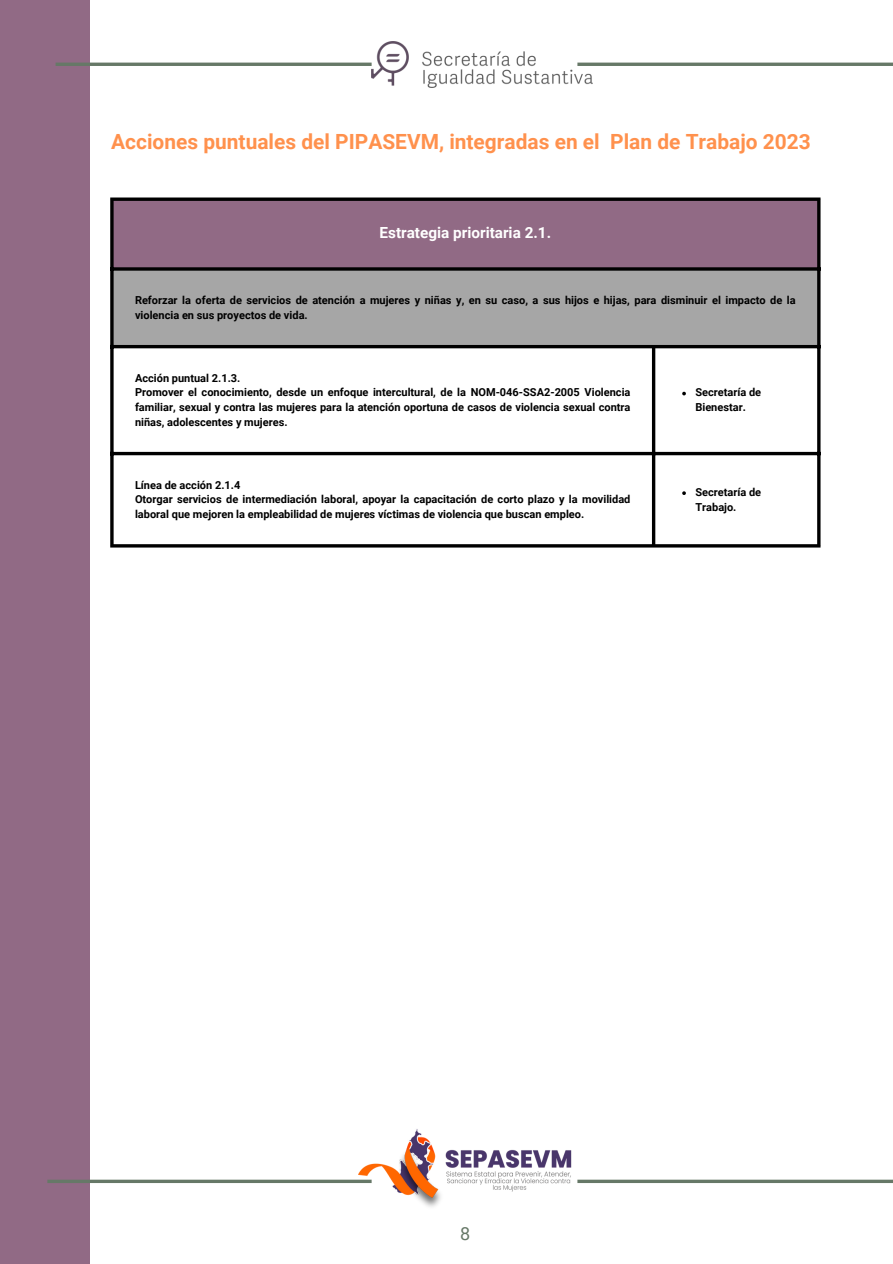
<style>
.page{position:relative;width:893px;height:1264px;background:#fff}
.page>*{position:absolute;margin:0;border:0;box-sizing:border-box;transform-origin:0 0}
.t1{font:700 20.85px "Roboto";color:#ff914d}
.t2{font:18px "Roboto";color:#667867}
.t3{font:700 15.3px "Roboto";color:#fff}
.t4{font:700 10.95px/14.7px "Roboto";color:#000}
</style>
<div class="page">
<div style="left:0;top:0;width:89px;height:1263px;background:#916a85"></div>
<hr style="left:577px;top:1179px;width:315px;height:3px;background:#667867">
<hr style="left:577px;top:63px;width:315px;height:3px;background:#667867">
<hr style="left:56px;top:63px;width:315px;height:3px;background:#667867">
<hr style="left:47px;top:1179px;width:324px;height:3px;background:#667867">
<img style="left:358px;top:1129px;width:214px;height:78px">
<div style="left:112px;top:199px;width:707px;height:70px;background:#916a85"></div>
<div style="left:112px;top:269px;width:707px;height:78px;background:#a6a6a6"></div>
<svg style="left:682px;top:491px;width:3px;height:4px"></svg>
<svg style="left:110px;top:201px;width:4px;height:343px"></svg>
<hr style="left:652px;top:348px;width:3px;height:196px;background:#000">
<hr style="left:817px;top:201px;width:3px;height:343px;background:#000">
<svg style="left:110px;top:197px;width:710px;height:4px;background:#242324"></svg>
<svg style="left:110px;top:267px;width:707px;height:4px;background:#171517"></svg>
<hr style="left:110px;top:345px;width:710px;height:3px;background:#000">
<hr style="left:110px;top:452px;width:710px;height:3px;background:#000">
<hr style="left:110px;top:544px;width:710px;height:3px;background:#000">
<img style="left:371px;top:41px;width:221px;height:46px">
<p class="t1" style="left:111px;top:130px;width:701px">Acciones puntuales del PIPASEVM, integradas en el Plan de Trabajo 2023</p>
<h1 class="t3" style="left:379px;top:224px;width:173px">Estrategia prioritaria 2.1.</h1>
<p class="t4" style="left:135px;top:293px;width:662px">Reforzar la oferta de servicios de atención a mujeres y niñas y, en su caso, a sus hijos e hijas, para disminuir el impacto de la violencia en sus proyectos de vida.</p>
<p class="t4" style="left:135px;top:370px;width:107px">Acción puntual 2.1.3.</p>
<p class="t4" style="left:135px;top:385px;width:497px;text-align:justify">Promover el conocimiento, desde un enfoque intercultural, de la NOM-046-SSA2-2005 Violencia familiar, sexual y contra las mujeres para la atención oportuna de casos de violencia sexual contra niñas, adolescentes y mujeres.</p>
<p class="t4" style="left:695px;top:385px;width:67px">Secretaría de<br>Bienestar.</p>
<p class="t4" style="left:135px;top:477px;width:107px">Línea de acción 2.1.4</p>
<p class="t4" style="left:135px;top:492px;width:497px">Otorgar servicios de intermediación laboral, apoyar la capacitación de corto plazo y la movilidad laboral que mejoren la empleabilidad de mujeres víctimas de violencia que buscan empleo.</p>
<p class="t4" style="left:695px;top:485px;width:67px">Secretaría de<br>Trabajo.</p>
<p class="t2" style="left:460px;top:1222px;width:12px">8</p>
</div>
